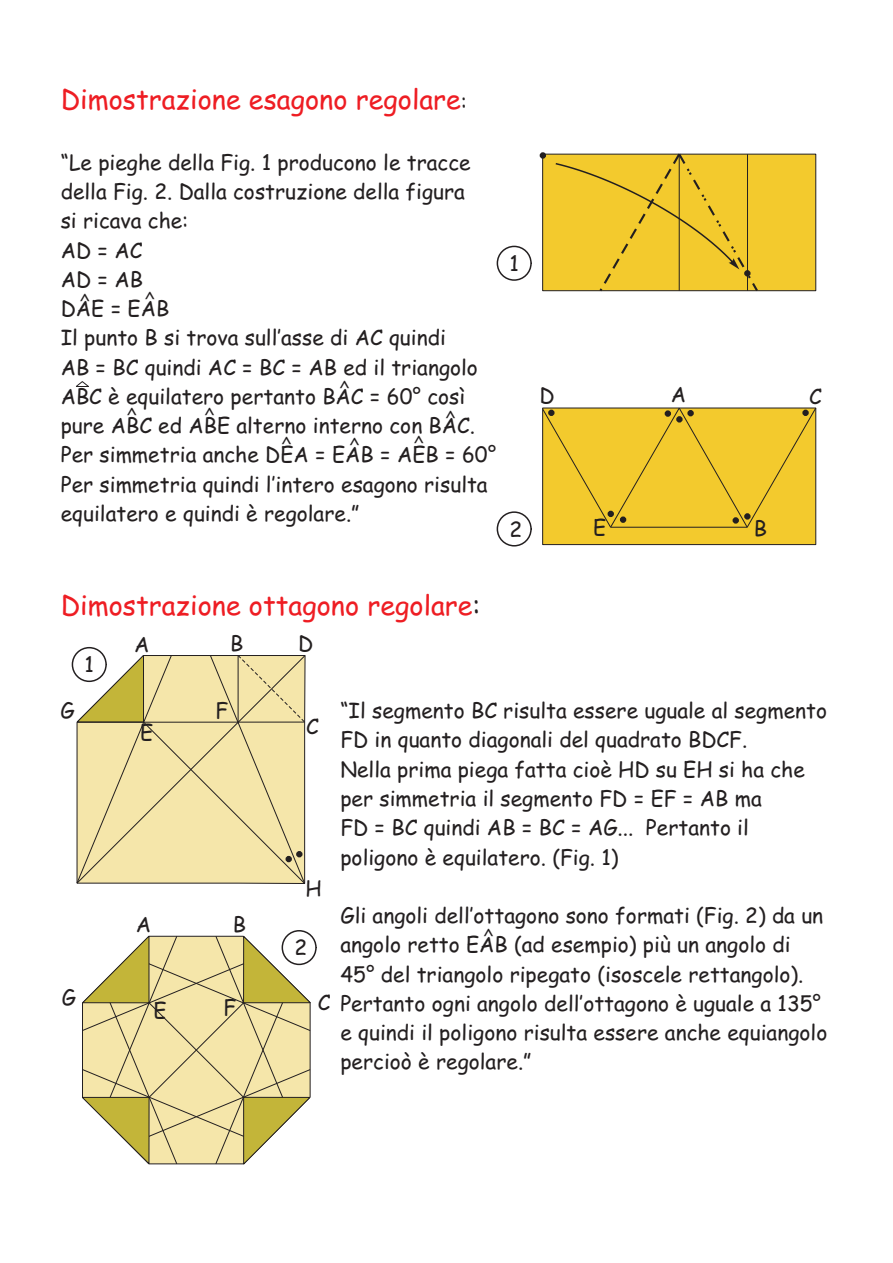
<style>
.page{position:relative;width:893px;height:1263px;background:#fff}
.page>*{position:absolute;margin:0;border:0;box-sizing:border-box;transform-origin:0 0}
.t1{font:27px "Comic Sans MS";color:#ee1d23}
.t2{font:21px/29.2px "Comic Sans MS";color:#231f20}
.t3{font:700 21px "Times New Roman";color:#231f20}
.s1{color:#231f20}
</style>
<div class="page">
<div style="left:282px;top:930px;width:35px;height:35px;border:3px solid #231f20;border-radius:16px"></div>
<svg style="left:283px;top:931px;width:32px;height:33px"></svg>
<div style="left:497px;top:246px;width:35px;height:35px;border:3px solid #231f20;border-radius:16px"></div>
<div style="left:498px;top:247px;width:32px;height:32px;background:#fff;border-radius:16px"></div>
<svg style="left:82px;top:934px;width:230px;height:231px"></svg>
<svg style="left:542px;top:152px;width:274px;height:140px;background:#e9c330"></svg>
<svg style="left:76px;top:653px;width:230px;height:231px;background:#e9dba2"></svg>
<svg style="left:542px;top:407px;width:275px;height:138px;background:#eac32d"></svg>
<svg style="left:687px;top:410px;width:7px;height:6px"></svg>
<svg style="left:802px;top:410px;width:7px;height:6px"></svg>
<svg style="left:620px;top:516px;width:6px;height:7px"></svg>
<svg style="left:732px;top:517px;width:7px;height:7px"></svg>
<svg style="left:676px;top:416px;width:7px;height:7px"></svg>
<svg style="left:296px;top:851px;width:7px;height:6px"></svg>
<svg style="left:285px;top:856px;width:7px;height:6px"></svg>
<div style="left:72px;top:647px;width:35px;height:35px;border:3px solid #231f20;border-radius:16px"></div>
<div style="left:73px;top:648px;width:32px;height:32px;background:#fff;border-radius:16px"></div>
<div style="left:497px;top:511px;width:35px;height:35px;border:3px solid #231f20;border-radius:16px"></div>
<div style="left:498px;top:513px;width:32px;height:32px;background:#fff;border-radius:16px"></div>
<svg style="left:76px;top:381px;width:13px;height:6px"></svg>
<p class="t1" style="left:61px;top:88px;width:402px">Dimostrazione esagono regolare</p>
<p class="t2" style="left:461px;top:90px;width:8px">:</p>
<p class="t2" style="left:61px;top:150px;width:437px">“Le pieghe della Fig. 1 producono le tracce della Fig. 2. Dalla costruzione della figura<br>si ricava che:<br>AD = AC<br>AD = AB<br>DAE = EAB<br>Il punto B si trova sull’asse di AC quindi<br>AB = BC quindi AC = BC = AB ed il triangolo<br>ABC è equilatero pertanto BAC = 60° così pure ABC ed ABE alterno interno con BAC.<br>Per simmetria anche DEA = EAB = AEB = 60°<br>Per simmetria quindi l’intero esagono risulta equilatero e quindi è regolare.”</p>
<p class="t3" style="left:79px;top:293px;width:14px">^</p>
<p class="t3" style="left:144px;top:292px;width:14px">^</p>
<p class="t3" style="left:339px;top:381px;width:14px">^</p>
<p class="t3" style="left:126px;top:408px;width:14px">^</p>
<p class="t3" style="left:203px;top:408px;width:14px">^</p>
<p class="t3" style="left:445px;top:410px;width:14px">^</p>
<p class="t3" style="left:281px;top:437px;width:14px">^</p>
<p class="t3" style="left:348px;top:438px;width:14px">^</p>
<p class="t3" style="left:413px;top:436px;width:14px">^</p>
<p class="t2" style="left:510px;top:251px;width:11px">1</p>
<p class="t2" style="left:510px;top:517px;width:14px">2</p>
<p class="t2" style="left:540px;top:383px;width:17px">D</p>
<p class="t2" style="left:671px;top:382px;width:17px">A</p>
<p class="t2" style="left:809px;top:384px;width:14px">C</p>
<p class="t2" style="left:593px;top:515px;width:15px">E</p>
<p class="t2" style="left:754px;top:516px;width:15px">B</p>
<p class="t1" style="left:61px;top:594px;width:421px">Dimostrazione ottagono regolare<span class="s1">:</span></p>
<p class="t2" style="left:85px;top:652px;width:11px">1</p>
<p class="t2" style="left:134px;top:632px;width:17px">A</p>
<p class="t2" style="left:230px;top:631px;width:15px">B</p>
<p class="t2" style="left:298px;top:631px;width:17px">D</p>
<p class="t2" style="left:61px;top:698px;width:16px">G</p>
<p class="t2" style="left:62px;top:984px;width:16px">G</p>
<p class="t2" style="left:140px;top:720px;width:15px">E</p>
<p class="t2" style="left:215px;top:698px;width:14px">F</p>
<p class="t2" style="left:306px;top:714px;width:14px">C</p>
<p class="t2" style="left:136px;top:912px;width:17px">A</p>
<p class="t2" style="left:233px;top:912px;width:15px">B</p>
<p class="t2" style="left:305px;top:876px;width:18px">H</p>
<p class="t2" style="left:294px;top:935px;width:14px">2</p>
<p class="t2" style="left:154px;top:998px;width:15px">E</p>
<p class="t2" style="left:223px;top:995px;width:14px">F</p>
<p class="t2" style="left:318px;top:990px;width:14px">C</p>
<p class="t2" style="left:340px;top:698px;width:488px">“Il segmento BC risulta essere uguale al segmento FD in quanto diagonali del quadrato BDCF.<br>Nella prima piega fatta cioè HD su EH si ha che per simmetria il segmento FD = EF = AB ma<br>FD = BC quindi AB = BC = AG... Pertanto il poligono è equilatero. (Fig. 1)</p>
<p class="t2" style="left:340px;top:903px;width:488px">Gli angoli dell’ottagono sono formati (Fig. 2) da un angolo retto EAB (ad esempio) più un angolo di 45° del triangolo ripegato (isoscele rettangolo).<br>Pertanto ogni angolo dell’ottagono è uguale a 135° e quindi il poligono risulta essere anche equiangolo percioò è regolare.”</p>
<p class="t3" style="left:482px;top:929px;width:14px">^</p>
</div>
